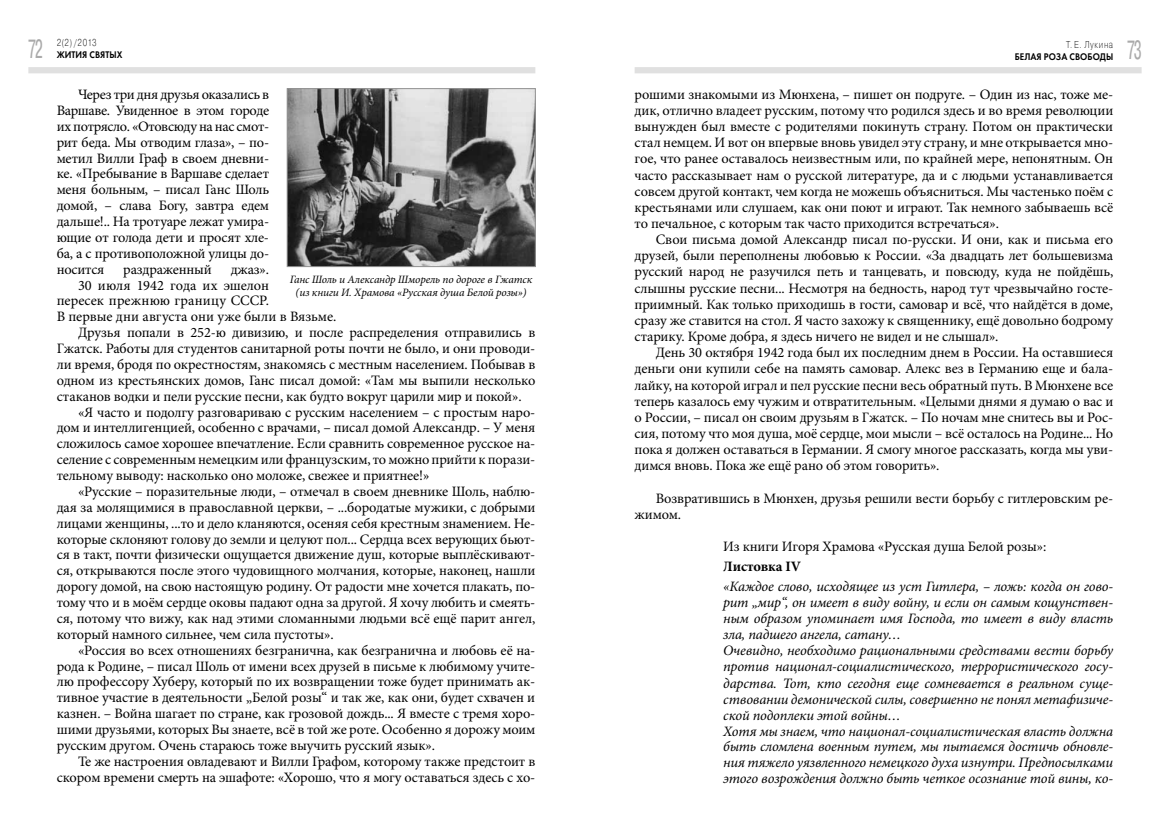
<style>
.page{position:relative;width:1170px;height:833px;background:#fff}
.page>*{position:absolute;margin:0;border:0;box-sizing:border-box;transform-origin:0 0}
.t1{font:26.25px "Pragmatica Cond C";color:#aaa;scale:.65 1}
.t2{font:14.38px/16.1px "Minion Pro";letter-spacing:-.01em;color:#000;text-align:justify}
.t3{font:italic 14.38px/16px "Minion Pro";letter-spacing:-.01em;color:#000}
.t4{font:14.38px "Minion Pro";letter-spacing:.01em;color:#000}
.t5{font:700 14.38px "Minion Pro";letter-spacing:-.01em;color:#000}
.t6{font:italic 11.25px/12.8px "Minion Pro";letter-spacing:-.01em;color:#000;text-align:center}
.t7{font:10px "Futura Demi C";letter-spacing:.005em;color:#000;scale:.9 1}
.t8{font:10px "Pragmatica Light C";letter-spacing:.08em;color:#000;scale:.8 1}
</style>
<div class="page">
<div style="left:28px;top:67px;width:507px;height:6px;background:#e0e0e0"></div>
<div style="left:634px;top:67px;width:507px;height:6px;background:#e0e0e0"></div>
<img style="left:289px;top:90px;width:244px;height:175px">
<div style="left:287px;top:88px;width:248px;height:179px;border:1px solid #939393"></div>
<p class="t8" style="left:57px;top:37px;width:51px">2(2) /2013</p>
<p class="t7" style="left:57px;top:49px;width:74px">ЖИТИЯ СВЯТЫХ</p>
<p class="t2" style="left:57px;top:87px;width:214px;text-indent:21px">Через три дня друзья оказались в Варшаве. Увиденное в этом городе их потрясло. «Отовсюду на нас смот&shy;рит беда. Мы отводим глаза», – по&shy;метил Вилли Граф в своем дневни&shy;ке. «Пребывание в Варшаве сделает меня больным, – писал Ганс Шоль домой, – слава Богу, завтра едем дальше!.. На тротуаре лежат умира&shy;ющие от голода дети и просят хле&shy;ба, а с противоположной улицы до&shy;носится</p>
<h1 class="t1" style="left:28px;top:35px;width:23px">72</h1>
<h1 class="t1" style="left:1127px;top:35px;width:23px">73</h1>
<p class="t8" style="left:1066px;top:39px;width:60px">Т. Е. Лукина</p>
<p class="t7" style="left:1014px;top:51px;width:103px">БЕЛАЯ РОЗА СВОБОДЫ</p>
<p class="t2" style="left:634px;top:86px;width:480px">рошими знакомыми из Мюнхена, – пишет он подруге. – Один из нас, тоже ме&shy;дик, отлично владеет русским, потому что родился здесь и во время революции вынужден был вместе с родителями покинуть страну. Потом он практически стал немцем. И вот он впервые вновь увидел эту страну, и мне открывается мно&shy;гое, что ранее оставалось неизвестным или, по крайней мере, непонятным. Он часто рассказывает нам о русской литературе, да и с людьми устанавливается совсем другой контакт, чем когда не можешь объясниться. Мы частенько поём с крестьянами или слушаем, как они поют и играют. Так немного забываешь всё то печальное, с которым так часто приходится встречаться».</p>
<p class="t2" style="left:634px;top:232px;width:480px;text-indent:21px">Свои письма домой Александр писал по-русски. И они, как и письма его друзей, были переполнены любовью к России. «За двадцать лет большевизма русский народ не разучился петь и танцевать, и повсюду, куда не пойдёшь, слышны русские песни... Несмотря на бедность, народ тут чрезвычайно госте&shy;приимный. Как только приходишь в гости, самовар и всё, что найдётся в доме, сразу же ставится на стол. Я часто захожу к священнику, ещё довольно бодрому старику. Кроме добра, я здесь ничего не видел и не слышал».</p>
<p class="t2" style="left:634px;top:345px;width:480px;text-indent:21px">День 30 октября 1942 года был их последним днем в России. На оставшиеся деньги они купили себе на память самовар. Алекс вез в Германию еще и бала&shy;лайку, на которой играл и пел русские песни весь обратный путь. В Мюнхене все теперь казалось ему чужим и отвратительным. «Целыми днями я думаю о вас и о России, – писал он своим друзьям в Гжатск. – По ночам мне снитесь вы и Рос&shy;сия, потому что моя душа, моё сердце, мои мысли – всё осталось на Родине... Но пока я должен оставаться в Германии. Я смогу многое рассказать, когда мы уви&shy;димся вновь. Пока же ещё рано об этом говорить».</p>
<p class="t2" style="left:634px;top:490px;width:480px;text-indent:21px">Возвратившись в Мюнхен, друзья решили вести борьбу с гитлеровским ре&shy;жимом.</p>
<p class="t2" style="left:723px;top:538px;width:324px">Из книги Игоря Храмова «Русская душа Белой розы»:</p>
<p class="t5" style="left:723px;top:556px;width:79px">Листовка IV</p>
<p class="t3" style="left:723px;top:578px;width:391px">«Каждое слово, исходящее из уст Гитлера, – ложь: когда он гово&shy;рит „мир“, он имеет в виду войну, и если он самым кощунствен&shy;ным образом упоминает имя Господа, то имеет в виду власть зла, падшего ангела, сатану…<br>Очевидно, необходимо рациональными средствами вести борьбу против национал-социалистического, террористического госу&shy;дарства. Тот, кто сегодня еще сомневается в реальном суще&shy;ствовании демонической силы, совершенно не понял метафизиче&shy;ской подоплеки этой войны…<br>Хотя мы знаем, что национал-социалистическая власть должна быть сломлена военным путем, мы пытаемся достичь обновле&shy;ния тяжело уязвленного немецкого духа изнутри. Предпосылками этого возрождения должно быть четкое осознание той вины, ко-</p>
<p class="t2" style="left:123px;top:261px;width:90px">раздраженный</p>
<p class="t2" style="left:231px;top:261px;width:40px">джаз».</p>
<p class="t2" style="left:78px;top:277px;width:192px">30 июля 1942 года их эшелон</p>
<p class="t4" style="left:57px;top:291px;width:214px">пересек прежнюю границу СССР.</p>
<p class="t2" style="left:57px;top:309px;width:281px">В первые дни августа они уже были в Вязьме.</p>
<p class="t2" style="left:78px;top:324px;width:459px">Друзья попали в 252-ю дивизию, и после распределения отправились в</p>
<p class="t2" style="left:57px;top:340px;width:480px">Гжатск. Работы для студентов санитарной роты почти не было, и они проводи-</p>
<p class="t2" style="left:57px;top:356px;width:480px">ли время, бродя по окрестностям, знакомясь с местным населением. Побывав в</p>
<p class="t2" style="left:57px;top:372px;width:480px">одном из крестьянских домов, Ганс писал домой: «Там мы выпили несколько</p>
<p class="t2" style="left:57px;top:388px;width:466px">стаканов водки и пели русские песни, как будто вокруг царили мир и покой».</p>
<p class="t2" style="left:78px;top:404px;width:459px">«Я часто и подолгу разговариваю с русским населением – с простым наро-</p>
<p class="t2" style="left:57px;top:420px;width:480px">дом и интеллигенцией, особенно с врачами, – писал домой Александр. – У меня</p>
<p class="t2" style="left:57px;top:436px;width:480px">сложилось самое хорошее впечатление. Если сравнить современное русское на-</p>
<p class="t2" style="left:57px;top:451px;width:478px">селение с современным немецким или французским, то можно прийти к порази-</p>
<p class="t2" style="left:57px;top:467px;width:374px">тельному выводу: насколько оно моложе, свежее и приятнее!»</p>
<p class="t2" style="left:78px;top:483px;width:459px">«Русские – поразительные люди, – отмечал в своем дневнике Шоль, наблю-</p>
<p class="t2" style="left:57px;top:499px;width:480px">дая за молящимися в православной церкви, – ...бородатые мужики, с добрыми</p>
<p class="t2" style="left:57px;top:515px;width:480px">лицами женщины, ...то и дело кланяются, осеняя себя крестным знамением. Не-</p>
<p class="t2" style="left:57px;top:531px;width:480px">которые склоняют голову до земли и целуют пол... Сердца всех верующих бьют-</p>
<p class="t2" style="left:57px;top:547px;width:480px">ся в такт, почти физически ощущается движение душ, которые выплёскивают-</p>
<p class="t2" style="left:57px;top:563px;width:480px">ся, открываются после этого чудовищного молчания, которые, наконец, нашли</p>
<p class="t2" style="left:57px;top:578px;width:480px">дорогу домой, на свою настоящую родину. От радости мне хочется плакать, по-</p>
<p class="t2" style="left:57px;top:594px;width:480px">тому что и в моём сердце оковы падают одна за другой. Я хочу любить и смеять-</p>
<p class="t2" style="left:57px;top:610px;width:480px">ся, потому что вижу, как над этими сломанными людьми всё ещё парит ангел,</p>
<p class="t2" style="left:57px;top:626px;width:278px">который намного сильнее, чем сила пустоты».</p>
<p class="t2" style="left:78px;top:642px;width:459px">«Россия во всех отношениях безгранична, как безгранична и любовь её на-</p>
<p class="t2" style="left:57px;top:658px;width:480px">рода к Родине, – писал Шоль от имени всех друзей в письме к любимому учите-</p>
<p class="t2" style="left:57px;top:674px;width:480px">лю профессору Хуберу, который по их возвращении тоже будет принимать ак-</p>
<p class="t2" style="left:57px;top:690px;width:480px">тивное участие в деятельности „Белой розы“ и так же, как они, будет схвачен и</p>
<p class="t2" style="left:57px;top:705px;width:480px">казнен. – Война шагает по стране, как грозовой дождь... Я вместе с тремя хоро-</p>
<p class="t2" style="left:57px;top:721px;width:480px">шими друзьями, которых Вы знаете, всё в той же роте. Особенно я дорожу моим</p>
<p class="t2" style="left:57px;top:737px;width:380px">русским другом. Очень стараюсь тоже выучить русский язык».</p>
<p class="t2" style="left:78px;top:753px;width:459px">Те же настроения овладевают и Вилли Графом, которому также предстоит в</p>
<p class="t2" style="left:57px;top:769px;width:480px">скором времени смерть на эшафоте: «Хорошо, что я могу оставаться здесь с хо-</p>
<p class="t6" style="left:290px;top:273px;width:244px">Ганс Шоль и Александр Шморель по дороге в Гжатск (из книги И. Храмова «Русская душа Белой розы»)</p>
</div>
